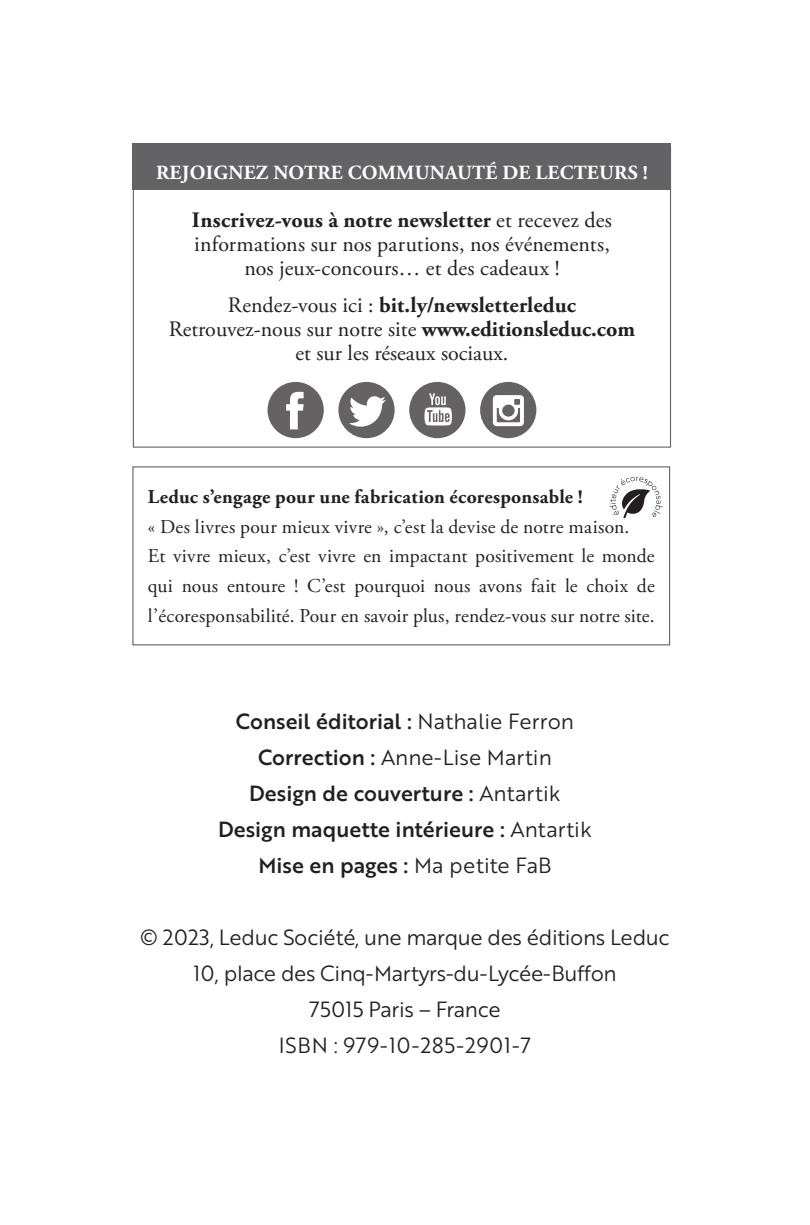
<style>
.page{position:relative;width:810px;height:1225px;background:#fff}
.page>*{position:absolute;margin:0;border:0;box-sizing:border-box;transform-origin:0 0}
.t1{font:22.05px/24.1px "Adobe Garamond Pro";color:#231f20;text-align:center}
.t2{font:21.38px/36px "Brother 1816 Book";letter-spacing:-.02em;color:#231f20;text-align:center}
.t3{font:21.38px/36px "Brother 1816 Medium";color:#231f20;text-align:center}
.t4{font:21.38px "Brother 1816 Book";color:#231f20}
.t5{font:700 20.03px "Adobe Garamond Pro";letter-spacing:.015em;color:#fff}
.t6{font:19.57px/29.7px "Adobe Garamond Pro";letter-spacing:.005em;color:#231f20}
.t7{font:700 19.57px "Adobe Garamond Pro";letter-spacing:.02em;color:#231f20}
.s1{font-weight:700}
.s2{font-family:"Brother 1816 Book"}
.s3{font-family:"Brother 1816 Medium"}
</style>
<div class="page">
<div style="left:133px;top:144px;width:538px;height:46px;background:#636366"></div>
<div style="left:133px;top:146px;width:538px;height:302px;border:1px solid #636366"></div>
<div style="left:132px;top:466px;width:538px;height:179px;border:1px solid #636366"></div>
<svg style="left:609px;top:477px;width:54px;height:41px"></svg>
<div style="left:268px;top:382px;width:56px;height:56px;background:#656263;border-radius:50%"></div>
<svg style="left:286px;top:392px;width:18px;height:37px"></svg>
<div style="left:338px;top:382px;width:57px;height:56px;background:#656263;border-radius:50%"></div>
<div style="left:409px;top:382px;width:57px;height:56px;background:#656263;border-radius:50%"></div>
<svg style="left:424px;top:393px;width:28px;height:32px"></svg>
<svg style="left:480px;top:382px;width:56px;height:56px;background:#676465"></svg>
<svg style="left:349px;top:396px;width:37px;height:31px"></svg>
<svg style="left:493px;top:395px;width:31px;height:31px"></svg>
<p class="t5" style="left:156px;top:161px;width:494px">REJOIGNEZ NOTRE COMMUNAUTÉ DE LECTEURS !</p>
<p class="t1" style="left:192px;top:209px;width:422px"><span class="s1">Inscrivez-vous à notre newsletter</span> et recevez des informations sur nos parutions, nos événements, nos jeux-concours… et des cadeaux !</p>
<p class="t1" style="left:169px;top:294px;width:468px">Rendez-vous ici : <span class="s1">bit.ly/newsletterleduc<br></span>Retrouvez-nous sur notre site <span class="s1">www.editionsleduc.com </span>et sur les réseaux sociaux.</p>
<p class="t7" style="left:148px;top:485px;width:437px">Leduc s’engage pour une fabrication écoresponsable !</p>
<p class="t6" style="left:148px;top:512px;width:509px">« Des livres pour mieux vivre », c’est la devise de notre maison.<br>Et vivre mieux, c’est vivre en impactant positivement le monde qui nous entoure ! C’est pourquoi nous avons fait le choix de l’écoresponsabilité. Pour en savoir plus, rendez-vous sur notre site.</p>
<p class="t3" style="left:236px;top:703px;width:340px">Conseil éditorial : <span class="s2">Nathalie Ferron</span></p>
<p class="t4" style="left:258px;top:742px;width:295px"><span class="s3">Correction :</span> Anne-Lise Martin</p>
<p class="t3" style="left:218px;top:775px;width:375px">Design de couverture : <span class="s2">Antartik<br></span>Design maquette intérieure : <span class="s2">Antartik<br></span>Mise en pages : <span class="s2">Ma petite FaB</span></p>
<p class="t2" style="left:140px;top:918px;width:531px">© 2023, Leduc Société, une marque des éditions Leduc 10, place des Cinq-Martyrs-du-Lycée-Buffon<br>75015 Paris – France<br>ISBN : 979-10-285-2901-7</p>
</div>
